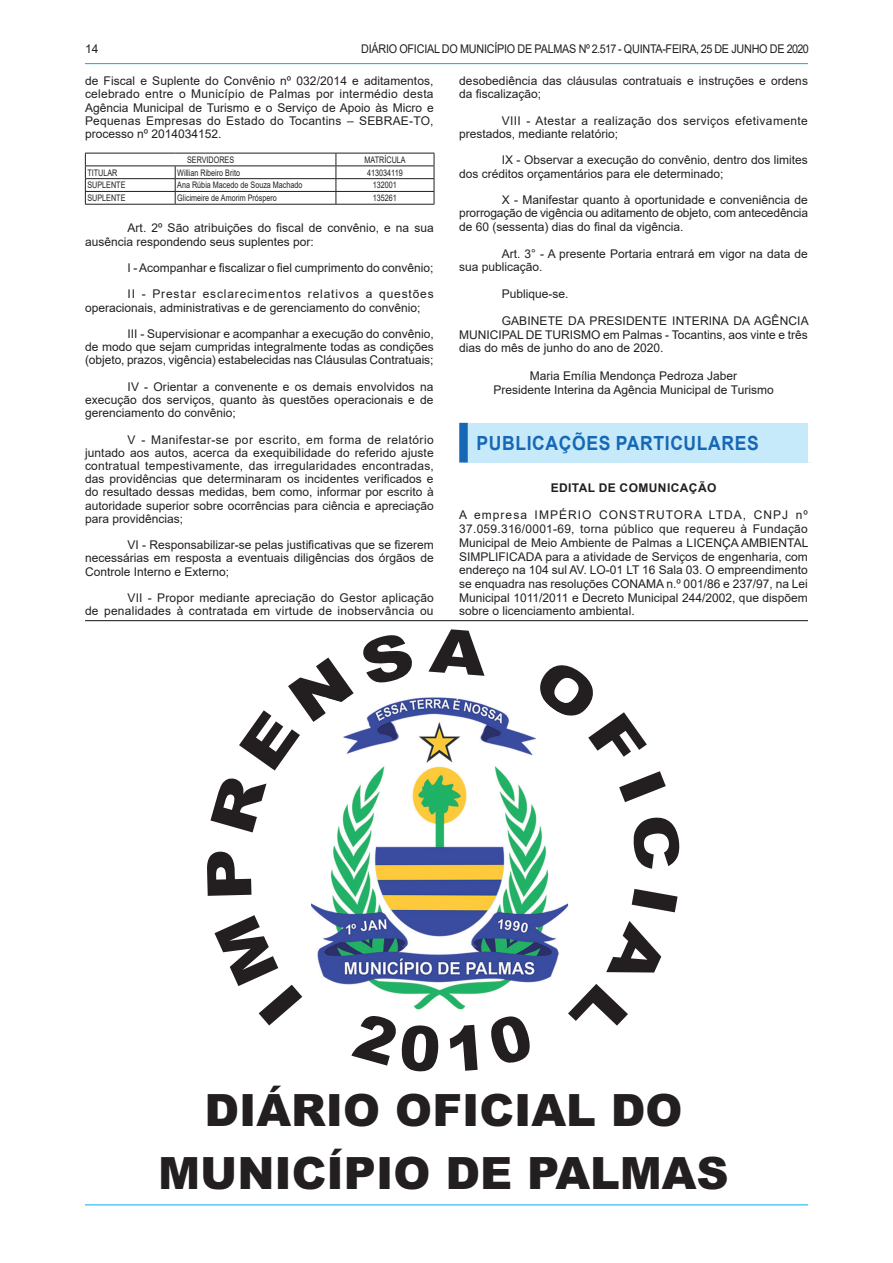
<style>
.page{position:relative;width:893px;height:1263px;background:#fff}
.page>*{position:absolute;margin:0;border:0;box-sizing:border-box;transform-origin:0 0}
.t1{font:900 44.55px/62.8px "Arial";color:#231f20;text-align:center}
.t2{font:700 19.5px "Arial";letter-spacing:.035em;color:#1768b4;scale:.9 1}
.t3{font:12px/13.2px "Arial";color:#231f20;text-align:justify}
.t4{font:12px/13.2px "Arial";letter-spacing:.02em;color:#231f20;text-align:right}
.t5{font:12px/26.4px "Arial";letter-spacing:.07em;color:#231f20}
.t6{font:12px/13.2px "Arial";letter-spacing:.03em;color:#231f20}
.t7{font:12px "Arial";letter-spacing:-.02em;color:#231f20;scale:.9 1}
.t8{font:700 12px "Arial";letter-spacing:.035em;color:#231f20}
.t9{font:9px "Arial";color:#231f20;scale:.8 1}
</style>
<div class="page">
<hr style="left:85px;top:63px;width:723px;height:1px;background:#00aeef">
<hr style="left:85px;top:1204px;width:723px;height:1px;background:#00aeef">
<hr style="left:336px;top:166px;width:98px;height:1px;background:#231f20">
<hr style="left:85px;top:178px;width:90px;height:1px;background:#231f20">
<hr style="left:175px;top:178px;width:161px;height:1px;background:#231f20">
<hr style="left:336px;top:178px;width:98px;height:1px;background:#231f20">
<hr style="left:85px;top:191px;width:90px;height:1px;background:#231f20">
<hr style="left:175px;top:191px;width:161px;height:1px;background:#231f20">
<svg style="left:175px;top:167px;width:1px;height:37px"></svg>
<hr style="left:336px;top:191px;width:98px;height:1px;background:#231f20">
<hr style="left:336px;top:153px;width:98px;height:1px;background:#231f20">
<svg style="left:434px;top:153px;width:1px;height:51px"></svg>
<hr style="left:85px;top:204px;width:90px;height:1px;background:#231f20">
<hr style="left:175px;top:204px;width:161px;height:1px;background:#231f20">
<hr style="left:336px;top:204px;width:98px;height:1px;background:#231f20">
<hr style="left:85px;top:153px;width:90px;height:1px;background:#231f20">
<svg style="left:85px;top:153px;width:1px;height:51px"></svg>
<hr style="left:175px;top:153px;width:161px;height:1px;background:#231f20">
<svg style="left:336px;top:153px;width:1px;height:51px"></svg>
<hr style="left:85px;top:166px;width:90px;height:1px;background:#231f20">
<hr style="left:175px;top:166px;width:161px;height:1px;background:#231f20">
<div style="left:463px;top:423px;width:349px;height:39px;background:#c6eafa"></div>
<div style="left:459px;top:423px;width:9px;height:39px;background:#1768b4"></div>
<div style="left:808px;top:423px;width:8px;height:39px;background:#fff"></div>
<hr style="left:85px;top:620px;width:723px;height:1px;background:#231f20">
<svg style="left:207px;top:629px;width:473px;height:396px"></svg>
<svg style="left:351px;top:1016px;width:179px;height:56px"></svg>
<img style="left:311px;top:722px;width:257px;height:287px">
<img style="left:311px;top:697px;width:257px;height:25px">
<p class="t3" style="left:85px;top:42px;width:15px">14</p>
<p class="t7" style="left:361px;top:40px;width:499px">DIÁRIO OFICIAL DO MUNICÍPIO DE PALMAS Nº 2.517 - QUINTA-FEIRA, 25 DE JUNHO DE 2020</p>
<p class="t3" style="left:85px;top:74px;width:350px">de Fiscal e Suplente do Convênio nº 032/2014 e aditamentos, celebrado entre o Município de Palmas por intermédio desta Agência Municipal de Turismo e o Serviço de Apoio às Micro e Pequenas Empresas do Estado do Tocantins – SEBRAE-TO, processo nº 2014034152.</p>
<p class="t9" style="left:187px;top:153px;width:60px">SERVIDORES</p>
<p class="t9" style="left:365px;top:153px;width:53px">MATRÍCULA</p>
<p class="t9" style="left:87px;top:166px;width:39px">TITULAR</p>
<p class="t9" style="left:177px;top:166px;width:80px">Willian Ribeiro Brito</p>
<p class="t9" style="left:367px;top:166px;width:46px">413034119</p>
<p class="t9" style="left:87px;top:179px;width:49px">SUPLENTE</p>
<p class="t9" style="left:177px;top:179px;width:158px">Ana Rúbia Macedo de Souza Machado</p>
<p class="t9" style="left:373px;top:179px;width:32px">132001</p>
<p class="t9" style="left:87px;top:192px;width:49px">SUPLENTE</p>
<p class="t9" style="left:177px;top:192px;width:126px">Glicimeire de Amorim Próspero</p>
<p class="t9" style="left:373px;top:192px;width:32px">135261</p>
<p class="t3" style="left:85px;top:222px;width:350px;text-indent:43px">Art. 2º São atribuições do fiscal de convênio, e na sua ausência respondendo seus suplentes por:</p>
<p class="t5" style="left:128px;top:255px;width:308px">I - Acompanhar e fiscalizar o fiel cumprimento do convênio;<br>II - Prestar esclarecimentos relativos a questões</p>
<p class="t3" style="left:85px;top:301px;width:337px">operacionais, administrativas e de gerenciamento do convênio;</p>
<p class="t3" style="left:85px;top:327px;width:350px;text-indent:43px">III - Supervisionar e acompanhar a execução do convênio, de modo que sejam cumpridas integralmente todas as condições (objeto, prazos, vigência) estabelecidas nas Cláusulas Contratuais;</p>
<p class="t3" style="left:85px;top:380px;width:350px;text-indent:43px">IV - Orientar a convenente e os demais envolvidos na execução dos serviços, quanto às questões operacionais e de gerenciamento do convênio;</p>
<p class="t3" style="left:85px;top:433px;width:350px;text-indent:43px">V - Manifestar-se por escrito, em forma de relatório juntado aos autos, acerca da exequibilidade do referido ajuste contratual tempestivamente, das irregularidades encontradas, das providências que determinaram os incidentes verificados e do resultado dessas medidas, bem como, informar por escrito à autoridade superior sobre ocorrências para ciência e apreciação para providências;</p>
<p class="t3" style="left:85px;top:538px;width:350px;text-indent:43px">VI - Responsabilizar-se pelas justificativas que se fizerem necessárias em resposta a eventuais diligências dos órgãos de Controle Interno e Externo;</p>
<p class="t4" style="left:85px;top:591px;width:350px">VII - Propor mediante apreciação do Gestor aplicação<br>de penalidades à contratada em virtude de inobservância ou</p>
<p class="t3" style="left:459px;top:74px;width:350px">desobediência das cláusulas contratuais e instruções e ordens da fiscalização;</p>
<p class="t6" style="left:459px;top:114px;width:350px;text-indent:43px">VIII - Atestar a realização dos serviços efetivamente prestados, mediante relatório;</p>
<p class="t3" style="left:459px;top:154px;width:350px;text-indent:43px">IX - Observar a execução do convênio, dentro dos limites dos créditos orçamentários para ele determinado;</p>
<p class="t3" style="left:459px;top:193px;width:350px;text-indent:43px">X - Manifestar quanto à oportunidade e conveniência de prorrogação de vigência ou aditamento de objeto, com antecedência de 60 (sessenta) dias do final da vigência.</p>
<p class="t3" style="left:459px;top:247px;width:350px;text-indent:43px">Art. 3° - A presente Portaria entrará em vigor na data de sua publicação.</p>
<p class="t3" style="left:502px;top:287px;width:68px">Publique-se.</p>
<p class="t3" style="left:459px;top:314px;width:351px;text-indent:43px">GABINETE DA PRESIDENTE INTERINA DA AGÊNCIA MUNICIPAL DE TURISMO em Palmas - Tocantins, aos vinte e três dias do mês de junho do ano de 2020.</p>
<p class="t3" style="left:493px;top:369px;width:282px;line-height:13.8px;text-align:center">Maria Emília Mendonça Pedroza Jaber<br>Presidente Interina da Agência Municipal de Turismo</p>
<h2 class="t2" style="left:477px;top:429px;width:315px">PUBLICAÇÕES PARTICULARES</h2>
<p class="t8" style="left:551px;top:479px;width:167px">EDITAL DE COMUNICAÇÃO</p>
<p class="t3" style="left:459px;top:508px;width:351px;line-height:13.6px">A empresa IMPÉRIO CONSTRUTORA LTDA, CNPJ nº 37.059.316/0001-69, torna público que requereu à Fundação Municipal de Meio Ambiente de Palmas a LICENÇA AMBIENTAL SIMPLIFICADA para a atividade de Serviços de engenharia, com endereço na 104 sul AV. LO-01 LT 16 Sala 03. O empreendimento se enquadra nas resoluções CONAMA n.º 001/86 e 237/97, na Lei Municipal 1011/2011 e Decreto Municipal 244/2002, que dispõem sobre o licenciamento ambiental.</p>
<h1 class="t1" style="left:158px;top:1078px;width:572px">DIÁRIO OFICIAL DO<br>MUNICÍPIO DE PALMAS</h1>
</div>
